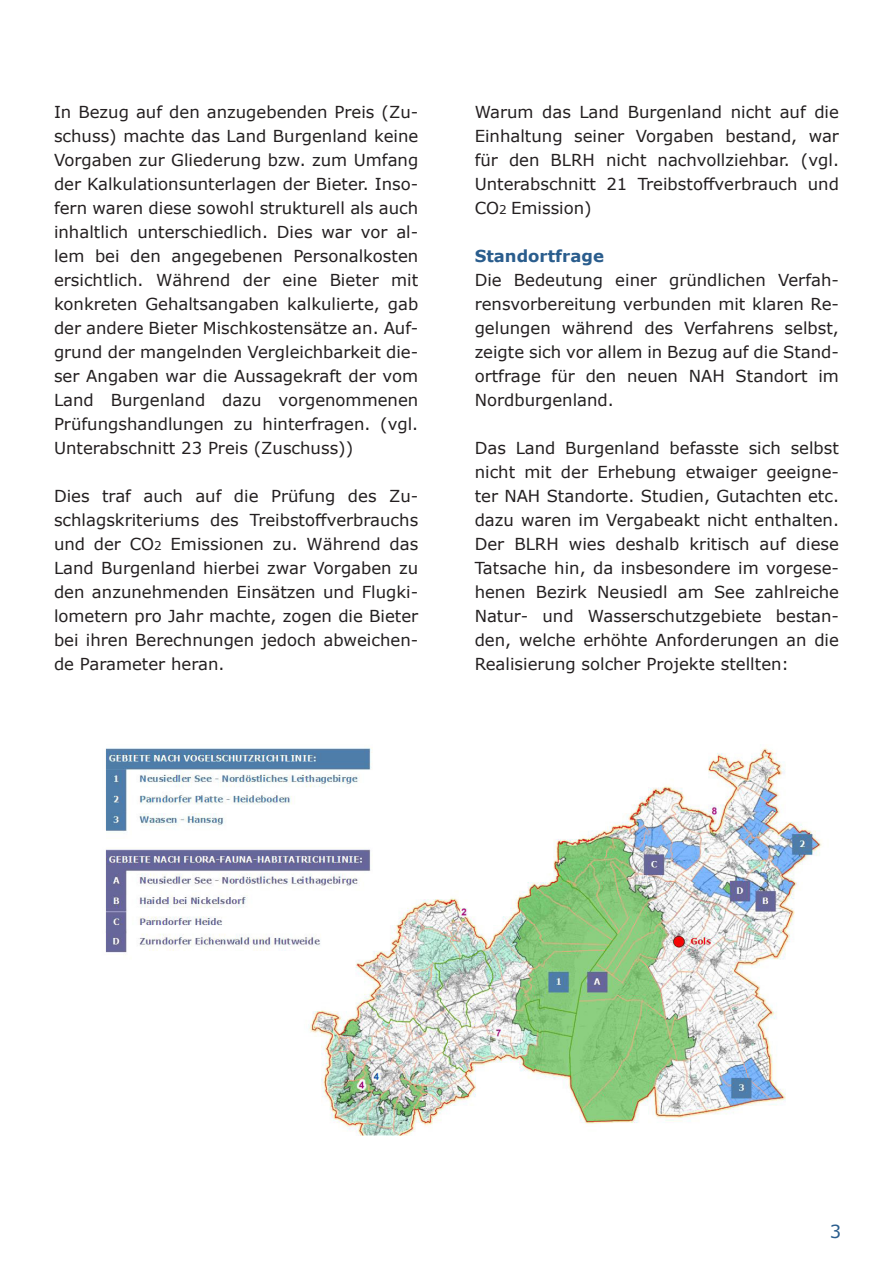
<style>
.page{position:relative;width:893px;height:1263px;background:#fff}
.page>*{position:absolute;margin:0;border:0;box-sizing:border-box;transform-origin:0 0}
.t1{font:18px "Verdana";color:#2a5d8d}
.t2{font:16.5px/24px "Verdana";color:#231f20;text-align:justify}
.t3{font:700 16.5px "Verdana";color:#2a5d8d}
.s1{font-size:12px}
</style>
<div class="page">
<img style="left:105px;top:747px;width:717px;height:388px">
<p class="t2" style="left:54px;top:99px;width:366px">In Bezug auf den anzugebenden Preis (Zu&shy;schuss) machte das Land Burgenland keine Vorgaben zur Gliederung bzw. zum Umfang der Kalkulationsunterlagen der Bieter. Inso&shy;fern waren diese sowohl strukturell als auch inhaltlich unterschiedlich. Dies war vor al&shy;lem bei den angegebenen Personalkosten ersichtlich. Während der eine Bieter mit konkreten Gehaltsangaben kalkulierte, gab der andere Bieter Mischkostensätze an. Auf&shy;grund der mangelnden Vergleichbarkeit die&shy;ser Angaben war die Aussagekraft der vom Land Burgenland dazu vorgenommenen Prüfungshandlungen zu hinterfragen. (vgl.<br>Unterabschnitt 23 Preis (Zuschuss))</p>
<p class="t2" style="left:54px;top:483px;width:366px">Dies traf auch auf die Prüfung des Zu&shy;schlagskriteriums des Treibstoffverbrauchs und der CO<span class="s1">2</span> Emissionen zu. Während das Land Burgenland hierbei zwar Vorgaben zu den anzunehmenden Einsätzen und Flugki&shy;lometern pro Jahr machte, zogen die Bieter bei ihren Berechnungen jedoch abweichen&shy;de Parameter heran.</p>
<p class="t2" style="left:475px;top:99px;width:366px">Warum das Land Burgenland nicht auf die Einhaltung seiner Vorgaben bestand, war für den BLRH nicht nachvollziehbar. (vgl.<br>Unterabschnitt 21 Treibstoffverbrauch und CO<span class="s1">2</span> Emission)</p>
<p class="t3" style="left:475px;top:244px;width:131px">Standortfrage</p>
<p class="t2" style="left:475px;top:267px;width:366px">Die Bedeutung einer gründlichen Verfah&shy;rensvorbereitung verbunden mit klaren Re&shy;gelungen während des Verfahrens selbst, zeigte sich vor allem in Bezug auf die Stand&shy;ortfrage für den neuen NAH Standort im Nordburgenland.</p>
<p class="t2" style="left:475px;top:435px;width:366px">Das Land Burgenland befasste sich selbst nicht mit der Erhebung etwaiger geeigne&shy;ter NAH Standorte. Studien, Gutachten etc. dazu waren im Vergabeakt nicht enthalten.<br>Der BLRH wies deshalb kritisch auf diese Tatsache hin, da insbesondere im vorgese&shy;henen Bezirk Neusiedl am See zahlreiche Natur- und Wasserschutzgebiete bestan&shy;den, welche erhöhte Anforderungen an die Realisierung solcher Projekte stellten:</p>
<p class="t1" style="left:830px;top:1219px;width:13px">3</p>
</div>
